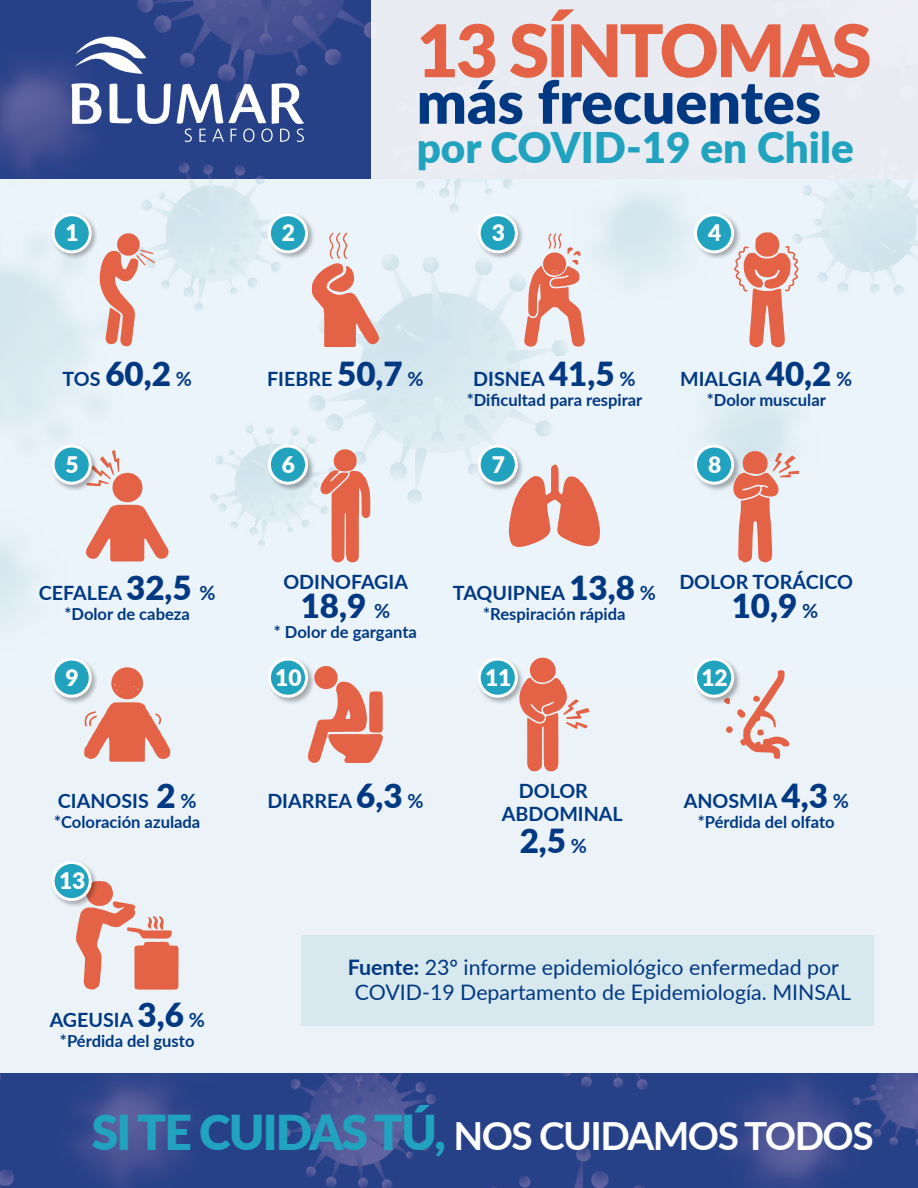
<style>
.page{position:relative;width:918px;height:1188px;background:#ebf3f9}
.page>*{position:absolute;margin:0;border:0;box-sizing:border-box;transform-origin:0 0}
.t1{font:900 72.6px "Lato";letter-spacing:-.04em;color:#e46347}
.t2{font:900 59.1px "Lato";color:#003882}
.t3{font:900 42.3px "Lato";color:#21a2bf}
.t4{font:700 38.85px "Lato";letter-spacing:-.04em;color:#fff}
.t5{font:900 33.15px "Lato";color:#003882}
.t6{font:900 22.8px "Lato";color:#fff}
.t7{font:21.3px/25.7px "Lato";color:#003882;text-align:center}
.t8{font:700 19.65px/23.5px "Lato";color:#003882}
.t9{font:700 16.65px "Lato";color:#003882}
.s1{font-weight:900;font-size:33.15px}
.s2{font-weight:700;font-size:19.65px}
.s3{font-weight:700}
.s4{font-weight:900;font-size:48px;color:#21a2bf}
</style>
<div class="page">
<img style="left:0;top:0;width:371px;height:179px">
<div style="left:371px;top:0;width:547px;height:179px;background:#e8ebf2"></div>
<div style="left:301px;top:935px;width:573px;height:91px;background:#d8e8ef"></div>
<svg style="left:72px;top:83px;width:30px;height:41px"></svg>
<svg style="left:110px;top:83px;width:194px;height:59px;background:#687aac"></svg>
<svg style="left:75px;top:29px;width:72px;height:45px;background:#6e7faf"></svg>
<img style="left:0;top:1074px;width:918px;height:114px">
<svg style="left:76px;top:881px;width:103px;height:109px"></svg>
<svg style="left:312px;top:233px;width:67px;height:114px"></svg>
<svg style="left:509px;top:465px;width:91px;height:82px"></svg>
<svg style="left:84px;top:667px;width:87px;height:95px"></svg>
<svg style="left:524px;top:233px;width:61px;height:114px"></svg>
<svg style="left:733px;top:450px;width:66px;height:113px"></svg>
<svg style="left:308px;top:682px;width:75px;height:81px"></svg>
<div style="left:314px;top:666px;width:24px;height:23px;background:#e46347;border-radius:50%"></div>
<svg style="left:734px;top:232px;width:65px;height:115px"></svg>
<svg style="left:86px;top:505px;width:83px;height:57px"></svg>
<div style="left:112px;top:473px;width:31px;height:29px;background:#e46347;border-radius:50%"></div>
<svg style="left:99px;top:450px;width:20px;height:36px"></svg>
<svg style="left:520px;top:657px;width:70px;height:115px"></svg>
<div style="left:726px;top:726px;width:7px;height:7px;background:#e46347;border-radius:50%"></div>
<div style="left:737px;top:709px;width:6px;height:7px;background:#e46347;border-radius:50%"></div>
<svg style="left:740px;top:670px;width:49px;height:89px"></svg>
<div style="left:117px;top:233px;width:23px;height:23px;background:#e46347;border-radius:50%"></div>
<svg style="left:100px;top:250px;width:55px;height:97px"></svg>
<svg style="left:320px;top:448px;width:50px;height:115px"></svg>
<div style="left:51px;top:212px;width:48px;height:48px;background:#000;opacity:.3"></div>
<div style="left:53px;top:215px;width:37px;height:37px;background:#21a2bf;border-radius:50%"></div>
<div style="left:52px;top:213px;width:40px;height:40px;border:3px solid #fff;border-radius:50%"></div>
<div style="left:267px;top:212px;width:48px;height:48px;background:#000;opacity:.3"></div>
<div style="left:269px;top:215px;width:38px;height:37px;background:#21a2bf;border-radius:50%"></div>
<div style="left:268px;top:213px;width:40px;height:40px;border:3px solid #fff;border-radius:50%"></div>
<div style="left:477px;top:212px;width:48px;height:48px;background:#000;opacity:.3"></div>
<div style="left:479px;top:215px;width:37px;height:37px;background:#21a2bf;border-radius:50%"></div>
<div style="left:478px;top:213px;width:40px;height:40px;border:3px solid #fff;border-radius:50%"></div>
<div style="left:693px;top:212px;width:48px;height:48px;background:#000;opacity:.3"></div>
<div style="left:695px;top:215px;width:38px;height:37px;background:#21a2bf;border-radius:50%"></div>
<div style="left:694px;top:213px;width:40px;height:40px;border:3px solid #fff;border-radius:50%"></div>
<div style="left:51px;top:444px;width:48px;height:48px;background:#000;opacity:.3"></div>
<div style="left:53px;top:446px;width:37px;height:37px;background:#21a2bf;border-radius:50%"></div>
<div style="left:52px;top:445px;width:40px;height:40px;border:3px solid #fff;border-radius:50%"></div>
<div style="left:267px;top:444px;width:48px;height:48px;background:#000;opacity:.3"></div>
<div style="left:269px;top:446px;width:38px;height:37px;background:#21a2bf;border-radius:50%"></div>
<div style="left:268px;top:445px;width:40px;height:40px;border:3px solid #fff;border-radius:50%"></div>
<div style="left:477px;top:444px;width:48px;height:48px;background:#000;opacity:.3"></div>
<div style="left:479px;top:446px;width:37px;height:37px;background:#21a2bf;border-radius:50%"></div>
<div style="left:478px;top:445px;width:40px;height:40px;border:3px solid #fff;border-radius:50%"></div>
<div style="left:693px;top:444px;width:48px;height:48px;background:#000;opacity:.3"></div>
<div style="left:695px;top:446px;width:38px;height:37px;background:#21a2bf;border-radius:50%"></div>
<div style="left:694px;top:445px;width:40px;height:40px;border:3px solid #fff;border-radius:50%"></div>
<div style="left:51px;top:657px;width:48px;height:48px;background:#000;opacity:.3"></div>
<div style="left:53px;top:659px;width:37px;height:37px;background:#21a2bf;border-radius:50%"></div>
<div style="left:52px;top:658px;width:40px;height:40px;border:3px solid #fff;border-radius:50%"></div>
<div style="left:267px;top:657px;width:48px;height:48px;background:#000;opacity:.3"></div>
<div style="left:269px;top:659px;width:38px;height:37px;background:#21a2bf;border-radius:50%"></div>
<div style="left:268px;top:658px;width:40px;height:40px;border:3px solid #fff;border-radius:50%"></div>
<div style="left:477px;top:657px;width:48px;height:48px;background:#000;opacity:.3"></div>
<div style="left:479px;top:659px;width:37px;height:37px;background:#21a2bf;border-radius:50%"></div>
<div style="left:478px;top:658px;width:40px;height:40px;border:3px solid #fff;border-radius:50%"></div>
<div style="left:693px;top:657px;width:48px;height:48px;background:#000;opacity:.3"></div>
<div style="left:695px;top:659px;width:38px;height:37px;background:#21a2bf;border-radius:50%"></div>
<div style="left:694px;top:658px;width:40px;height:40px;border:3px solid #fff;border-radius:50%"></div>
<div style="left:51px;top:860px;width:48px;height:48px;background:#000;opacity:.3"></div>
<div style="left:53px;top:862px;width:37px;height:38px;background:#21a2bf;border-radius:50%"></div>
<div style="left:52px;top:861px;width:40px;height:40px;border:3px solid #fff;border-radius:50%"></div>
<h1 class="t1" style="left:417px;top:-4px;width:456px">13 síntomas</h1>
<h2 class="t2" style="left:417px;top:58px;width:406px">más frecuentes</h2>
<h3 class="t3" style="left:417px;top:115px;width:439px">por COVID-19 en Chile</h3>
<p class="t6" style="left:66px;top:216px;width:15px">1</p>
<p class="t6" style="left:282px;top:216px;width:15px">2</p>
<p class="t6" style="left:492px;top:216px;width:15px">3</p>
<p class="t6" style="left:708px;top:216px;width:15px">4</p>
<p class="t8" style="left:63px;top:367px;width:131px">TOS <span class="s1">60,2</span> %</p>
<p class="t8" style="left:267px;top:367px;width:158px">FIEBRE <span class="s1">50,7</span> %</p>
<p class="t8" style="left:473px;top:367px;width:164px">DISNEA <span class="s1">41,5</span> %</p>
<p class="t9" style="left:467px;top:388px;width:177px">*Dificultad para respirar</p>
<p class="t8" style="left:680px;top:367px;width:174px">MIALGIA <span class="s1">40,2</span> %</p>
<p class="t9" style="left:707px;top:388px;width:121px">*Dolor muscular</p>
<p class="t6" style="left:66px;top:447px;width:15px">5</p>
<p class="t6" style="left:282px;top:447px;width:15px">6</p>
<p class="t6" style="left:492px;top:447px;width:15px">7</p>
<p class="t6" style="left:708px;top:447px;width:15px">8</p>
<p class="t8" style="left:39px;top:580px;width:178px">CEFALEA <span class="s1">32,5</span> %</p>
<p class="t9" style="left:64px;top:602px;width:127px">*Dolor de cabeza</p>
<p class="t8" style="left:283px;top:569px;width:126px">ODINOFAGIA</p>
<h3 class="t5" style="left:301px;top:581px;width:91px">18,9 <span class="s2">%</span></h3>
<p class="t9" style="left:274px;top:619px;width:145px">* Dolor de garganta</p>
<p class="t8" style="left:453px;top:580px;width:204px">TAQUIPNEA <span class="s1">13,8</span> %</p>
<p class="t9" style="left:483px;top:602px;width:144px">*Respiración rápida</p>
<p class="t8" style="left:679px;top:569px;width:175px">DOLOR TORÁCICO</p>
<h3 class="t5" style="left:732px;top:581px;width:88px">10,9 <span class="s2">%</span></h3>
<p class="t6" style="left:66px;top:660px;width:15px">9</p>
<p class="t6" style="left:275px;top:660px;width:28px">10</p>
<p class="t6" style="left:485px;top:660px;width:28px">11</p>
<p class="t6" style="left:701px;top:660px;width:28px">12</p>
<p class="t8" style="left:58px;top:789px;width:140px">CIANOSIS <span class="s1">2</span> %</p>
<p class="t9" style="left:54px;top:810px;width:148px">*Coloración azulada</p>
<p class="t6" style="left:59px;top:864px;width:28px">13</p>
<p class="t8" style="left:50px;top:1007px;width:157px">AGEUSIA <span class="s1">3,6</span> %</p>
<p class="t9" style="left:60px;top:1029px;width:136px">*Pérdida del gusto</p>
<p class="t8" style="left:267px;top:789px;width:158px">DIARREA <span class="s1">6,3</span> %</p>
<p class="t8" style="left:502px;top:778px;width:122px;text-indent:17px">DOLOR<br>ABDOMINAL</p>
<h3 class="t5" style="left:520px;top:816px;width:69px">2,5 <span class="s2">%</span></h3>
<p class="t8" style="left:684px;top:789px;width:167px">ANOSMIA <span class="s1">4,3</span> %</p>
<p class="t9" style="left:698px;top:810px;width:139px">*Pérdida del olfato</p>
<p class="t7" style="left:348px;top:953px;width:505px"><span class="s3">Fuente:</span> 23º informe epidemiológico enfermedad por<br>COVID-19 Departamento de Epidemiología. MINSAL</p>
<h3 class="t4" style="left:92px;top:1107px;width:783px"><span class="s4">SI TE CUIDAS TÚ,</span> NOS CUIDAMOS TODOS</h3>
</div>
